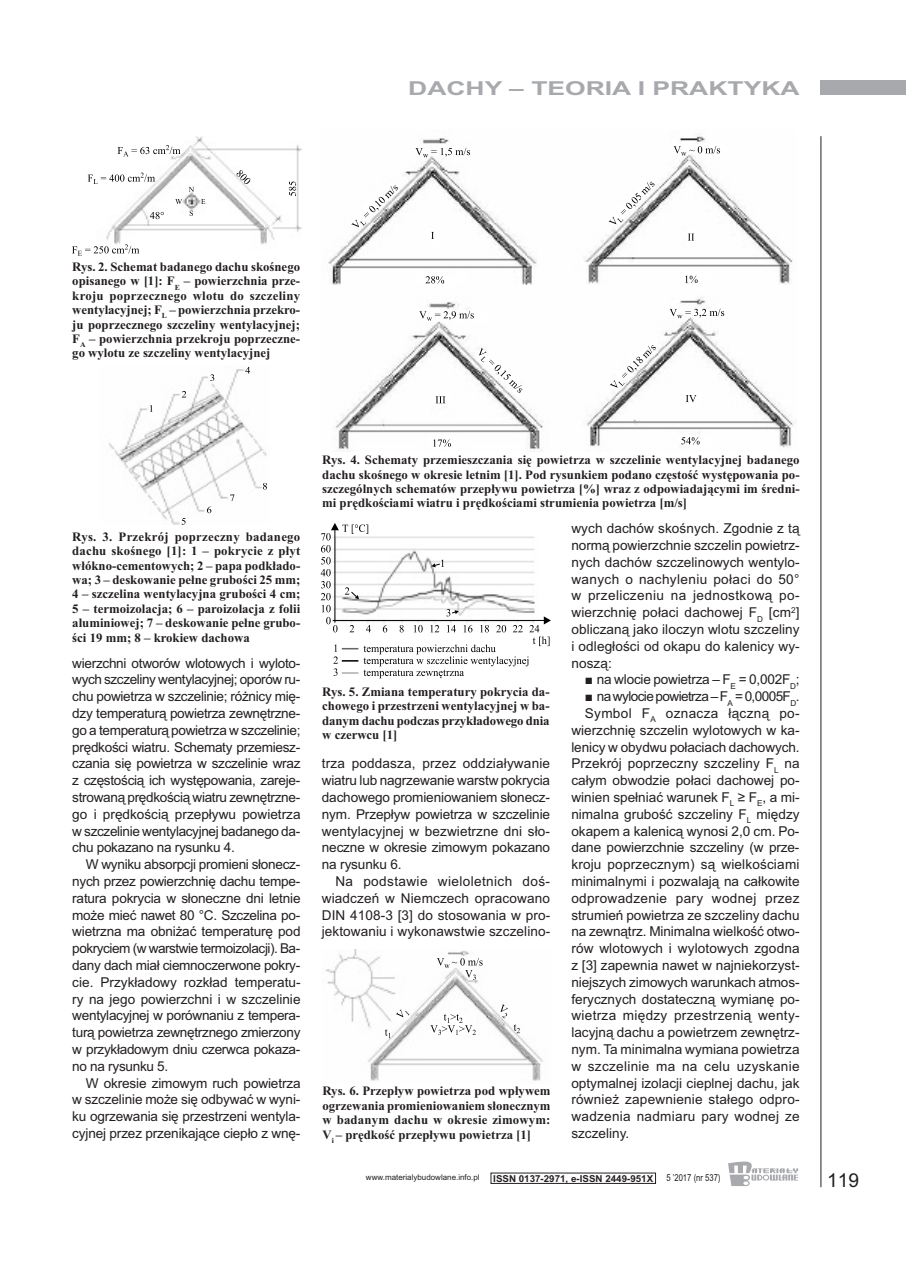
<style>
.page{position:relative;width:906px;height:1268px;background:#fff}
.page>*{position:absolute;margin:0;border:0;box-sizing:border-box;transform-origin:0 0}
.t1{font:700 19.2px "Arial";color:#a8a9ad;scale:1.38 1}
.t2{font:19.2px "Arial";color:#231f20}
.t3{font:13.65px/16.8px "Arial";color:#231f20;text-align:justify}
.t4{font:13.65px "Arial";letter-spacing:.02em;color:#231f20}
.t5{font:13.65px "Arial";letter-spacing:-.045em;color:#231f20}
.t6{font:700 12.75px/14.4px "Times New Roman";color:#231f20;text-align:justify}
.t7{font:700 9.6px "Arial";color:#231f20}
.t8{font:9.6px "Arial";color:#231f20;scale:.8 1}
.t9{font:7.95px "Arial";color:#231f20}
</style>
<div class="page">
<div style="left:821px;top:81px;width:85px;height:14px;background:#a8a9ad"></div>
<hr style="left:820px;top:136px;width:1px;height:1050px;background:#231f20">
<svg style="left:728px;top:1161px;width:70px;height:24px"></svg>
<img style="left:87px;top:136px;width:215px;height:108px">
<svg style="left:117px;top:145px;width:63px;height:11px"></svg>
<svg style="left:88px;top:172px;width:67px;height:12px"></svg>
<svg style="left:72px;top:244px;width:67px;height:12px"></svg>
<svg style="left:150px;top:212px;width:14px;height:7px"></svg>
<svg style="left:175px;top:199px;width:7px;height:5px"></svg>
<svg style="left:189px;top:187px;width:5px;height:5px"></svg>
<svg style="left:190px;top:210px;width:3px;height:6px"></svg>
<svg style="left:201px;top:199px;width:4px;height:5px"></svg>
<svg style="left:237px;top:170px;width:13px;height:14px"></svg>
<svg style="left:289px;top:181px;width:7px;height:15px"></svg>
<img style="left:108px;top:369px;width:159px;height:155px">
<svg style="left:150px;top:405px;width:3px;height:6px"></svg>
<svg style="left:182px;top:391px;width:4px;height:6px"></svg>
<svg style="left:210px;top:374px;width:4px;height:7px"></svg>
<svg style="left:245px;top:367px;width:5px;height:6px"></svg>
<svg style="left:181px;top:518px;width:5px;height:6px"></svg>
<svg style="left:207px;top:506px;width:4px;height:7px"></svg>
<svg style="left:230px;top:494px;width:4px;height:7px"></svg>
<svg style="left:263px;top:483px;width:4px;height:6px"></svg>
<img style="left:328px;top:136px;width:467px;height:315px">
<svg style="left:415px;top:148px;width:55px;height:9px"></svg>
<svg style="left:351px;top:185px;width:47px;height:42px"></svg>
<svg style="left:425px;top:276px;width:19px;height:7px"></svg>
<svg style="left:431px;top:232px;width:3px;height:7px"></svg>
<svg style="left:688px;top:233px;width:6px;height:7px"></svg>
<svg style="left:435px;top:396px;width:10px;height:7px"></svg>
<svg style="left:686px;top:395px;width:10px;height:7px"></svg>
<svg style="left:673px;top:146px;width:47px;height:10px"></svg>
<svg style="left:685px;top:275px;width:12px;height:8px"></svg>
<svg style="left:608px;top:181px;width:46px;height:43px"></svg>
<svg style="left:419px;top:311px;width:55px;height:10px"></svg>
<svg style="left:479px;top:347px;width:43px;height:46px"></svg>
<svg style="left:433px;top:439px;width:18px;height:7px"></svg>
<svg style="left:669px;top:308px;width:55px;height:10px"></svg>
<svg style="left:610px;top:345px;width:46px;height:42px"></svg>
<svg style="left:681px;top:437px;width:18px;height:7px"></svg>
<svg style="left:321px;top:523px;width:230px;height:155px"></svg>
<img style="left:325px;top:949px;width:218px;height:132px">
<svg style="left:437px;top:957px;width:45px;height:22px"></svg>
<svg style="left:385px;top:1028px;width:5px;height:9px"></svg>
<svg style="left:396px;top:1009px;width:14px;height:8px"></svg>
<svg style="left:500px;top:1003px;width:20px;height:29px"></svg>
<svg style="left:430px;top:1013px;width:46px;height:21px"></svg>
<h1 class="t1" style="left:408px;top:77px;width:285px">DACHY – TEORIA I PRAKTYKA</h1>
<p class="t6" style="left:72px;top:259px;width:229px">Rys. 2. Schemat badanego dachu skośnego opisanego w [1]: F<sub>E</sub> – powierzchnia prze&shy;kroju poprzecznego wlotu do szczeliny wentylacyjnej; F<sub>L</sub> – powierzchnia przekro&shy;ju poprzecznego szczeliny wentylacyjnej; F<sub>A</sub> – powierzchnia przekroju poprzeczne&shy;go wylotu ze szczeliny wentylacyjnej</p>
<p class="t6" style="left:72px;top:529px;width:229px">Rys. 3. Przekrój poprzeczny badanego dachu skośnego [1]: 1 – pokrycie z płyt włókno-cementowych; 2 – papa podkłado&shy;wa; 3 – deskowanie pełne grubości 25 mm; 4 – szczelina wentylacyjna grubości 4 cm; 5 – termoizolacja; 6 – paroizolacja z folii aluminiowej; 7 – deskowanie pełne grubo&shy;ści 19 mm; 8 – krokiew dachowa</p>
<p class="t3" style="left:72px;top:654px;width:230px">wierzchni otworów wlotowych i wyloto&shy;wych szczeliny wentylacyjnej; oporów ru&shy;chu powietrza w szczelinie; różnicy mię&shy;dzy temperaturą powietrza zewnętrzne&shy;go a temperaturą powietrza w szczelinie; prędkości wiatru. Schematy przemiesz&shy;czania się powietrza w szczelinie wraz z częstością ich występowania, zareje&shy;strowaną prędkością wiatru zewnętrzne&shy;go i prędkością przepływu powietrza w szczelinie wentylacyjnej badanego da&shy;chu pokazano na rysunku 4.</p>
<p class="t3" style="left:72px;top:855px;width:230px;text-indent:14px">W wyniku absorpcji promieni słonecz&shy;nych przez powierzchnię dachu tempe&shy;ratura pokrycia w słoneczne dni letnie może mieć nawet 80 °C. Szczelina po&shy;wietrzna ma obniżać temperaturę pod pokryciem (w warstwie termoizolacji). Ba&shy;dany dach miał ciemnoczerwone pokry&shy;cie. Przykładowy rozkład temperatu&shy;ry na jego powierzchni i w szczelinie wentylacyjnej w porównaniu z tempera&shy;turą powietrza zewnętrznego zmierzony w przykładowym dniu czerwca pokaza&shy;no na rysunku 5.</p>
<p class="t3" style="left:72px;top:1074px;width:230px;text-indent:14px">W okresie zimowym ruch powietrza w szczelinie może się odbywać w wyni&shy;ku ogrzewania się przestrzeni wentyla&shy;cyjnej przez przenikające ciepło z wnę-</p>
<p class="t6" style="left:322px;top:452px;width:479px">Rys. 4. Schematy przemieszczania się powietrza w szczelinie wentylacyjnej badanego dachu skośnego w okresie letnim [1]. Pod rysunkiem podano częstość występowania po&shy;szczególnych schematów przepływu powietrza [%] wraz z odpowiadającymi im średni&shy;mi prędkościami wiatru i prędkościami strumienia powietrza [m/s]</p>
<p class="t6" style="left:322px;top:684px;width:229px">Rys. 5. Zmiana temperatury pokrycia da&shy;chowego i przestrzeni wentylacyjnej w ba&shy;danym dachu podczas przykładowego dnia w czerwcu [1]</p>
<p class="t3" style="left:322px;top:755px;width:230px">trza poddasza, przez oddziaływanie wiatru lub nagrzewanie warstw pokrycia dachowego promieniowaniem słonecz&shy;nym. Przepływ powietrza w szczelinie wentylacyjnej w bezwietrzne dni sło&shy;neczne w okresie zimowym pokazano na rysunku 6.</p>
<p class="t3" style="left:322px;top:872px;width:230px;text-indent:14px">Na podstawie wieloletnich doś&shy;wiadczeń w Niemczech opracowano DIN 4108-3 [3] do stosowania w pro&shy;jektowaniu i wykonawstwie szczelino-</p>
<p class="t6" style="left:322px;top:1083px;width:230px">Rys. 6. Przepływ powietrza pod wpływem ogrzewania promieniowaniem słonecznym w badanym dachu w okresie zimowym:<br>V<sub>i</sub> – prędkość przepływu powietrza [1]</p>
<p class="t3" style="left:571px;top:520px;width:230px">wych dachów skośnych. Zgodnie z tą normą powierzchnie szczelin powietrz&shy;nych dachów szczelinowych wentylo&shy;wanych o nachyleniu połaci do 50° w przeliczeniu na jednostkową po&shy;wierzchnię połaci dachowej F<sub>D</sub> [cm<sup>2</sup>] obliczaną jako iloczyn wlotu szczeliny i odległości od okapu do kalenicy wy&shy;noszą:</p>
<p class="t3" style="left:585px;top:671px;width:216px">■ na wlocie powietrza – F<sub>E</sub> = 0,002F<sub>D</sub>;</p>
<p class="t5" style="left:585px;top:688px;width:216px">■ na wylocie powietrza – F<sub>A</sub> = 0,0005F<sub>D</sub>.</p>
<p class="t4" style="left:585px;top:705px;width:216px">Symbol F<sub>A</sub> oznacza łączną po-</p>
<p class="t3" style="left:571px;top:721px;width:230px">wierzchnię szczelin wylotowych w ka-</p>
<p class="t3" style="left:571px;top:738px;width:230px">lenicy w obydwu połaciach dachowych.</p>
<p class="t3" style="left:571px;top:755px;width:230px">Przekrój poprzeczny szczeliny F<sub>L</sub> na</p>
<p class="t3" style="left:571px;top:771px;width:230px">całym obwodzie połaci dachowej po-</p>
<p class="t3" style="left:571px;top:788px;width:230px">winien spełniać warunek F<sub>L</sub> ≥ F<sub>E</sub>, a mi-</p>
<p class="t3" style="left:571px;top:805px;width:230px">nimalna grubość szczeliny F<sub>L</sub> między</p>
<p class="t3" style="left:571px;top:822px;width:230px">okapem a kalenicą wynosi 2,0 cm. Po-</p>
<p class="t3" style="left:571px;top:839px;width:230px">dane powierzchnie szczeliny (w prze-</p>
<p class="t3" style="left:571px;top:855px;width:230px">kroju poprzecznym) są wielkościami</p>
<p class="t3" style="left:571px;top:872px;width:230px">minimalnymi i pozwalają na całkowite</p>
<p class="t4" style="left:571px;top:889px;width:230px">odprowadzenie pary wodnej przez</p>
<p class="t3" style="left:571px;top:906px;width:230px">strumień powietrza ze szczeliny dachu</p>
<p class="t3" style="left:571px;top:923px;width:230px">na zewnątrz. Minimalna wielkość otwo-</p>
<p class="t3" style="left:571px;top:939px;width:230px">rów wlotowych i wylotowych zgodna</p>
<p class="t3" style="left:571px;top:956px;width:230px">z [3] zapewnia nawet w najniekorzyst-</p>
<p class="t3" style="left:571px;top:973px;width:230px">niejszych zimowych warunkach atmos-</p>
<p class="t3" style="left:571px;top:990px;width:230px">ferycznych dostateczną wymianę po-</p>
<p class="t4" style="left:571px;top:1007px;width:230px">wietrza między przestrzenią wenty-</p>
<p class="t3" style="left:571px;top:1023px;width:230px">lacyjną dachu a powietrzem zewnętrz-</p>
<p class="t3" style="left:571px;top:1040px;width:230px">nym. Ta minimalna wymiana powietrza</p>
<p class="t4" style="left:571px;top:1057px;width:230px">w szczelinie ma na celu uzyskanie</p>
<p class="t3" style="left:571px;top:1074px;width:230px">optymalnej izolacji cieplnej dachu, jak</p>
<p class="t3" style="left:571px;top:1090px;width:230px">również zapewnienie stałego odpro-</p>
<p class="t4" style="left:571px;top:1108px;width:230px">wadzenia nadmiaru pary wodnej ze</p>
<p class="t3" style="left:571px;top:1124px;width:59px">szczeliny.</p>
<p class="t9" style="left:366px;top:1172px;width:115px">www.materialybudowlane.info.pl</p>
<p class="t7" style="left:493px;top:1172px;width:161px">ISSN 0137-2971, e-ISSN 2449-951X</p>
<p class="t8" style="left:666px;top:1171px;width:69px">5 ’2017 (nr 537)</p>
<h1 class="t2" style="left:827px;top:1168px;width:34px">119</h1>
</div>
